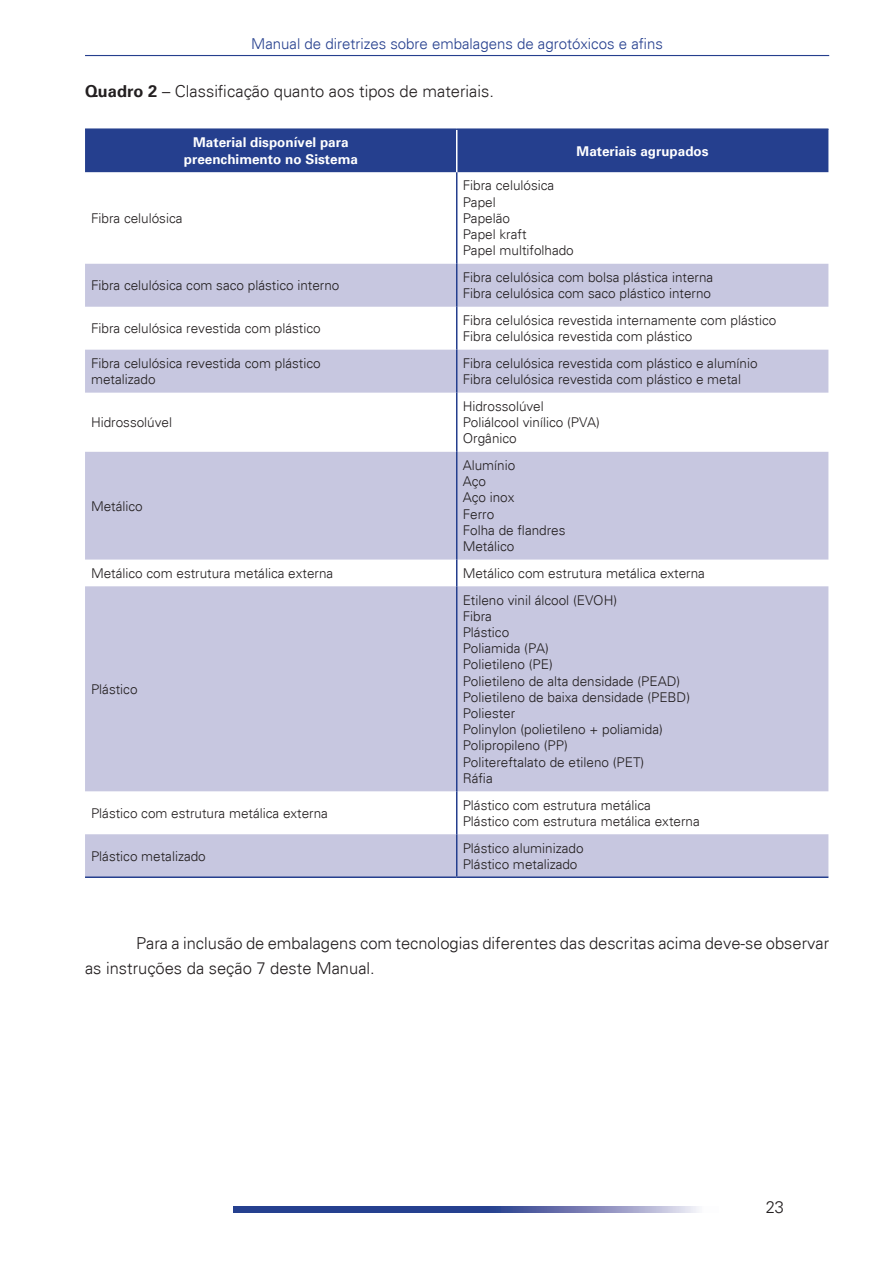
<style>
.page{position:relative;width:893px;height:1263px;background:#fff}
.page>*{position:absolute;margin:0;border:0;box-sizing:border-box;transform-origin:0 0}
.t1{font:300 16.5px/25.5px "Univers";color:#231f20}
.t2{font:300 15px "Univers";color:#253f8e}
.t3{font:300 13.5px/16.2px "Univers";color:#231f20}
.t4{font:700 13.5px/16.2px "Univers";color:#fff;text-align:center}
.s1{font-weight:700}
</style>
<div class="page">
<hr style="left:85px;top:55px;width:744px;height:1px;background:#253f8e">
<svg style="left:234px;top:1206px;width:464px;height:6px"></svg>
<div style="left:85px;top:130px;width:743px;height:42px;background:#253f8e"></div>
<svg style="left:85px;top:264px;width:743px;height:612px;fill:#c7c7e0"></svg>
<hr style="left:85px;top:128px;width:372px;height:2px;background:#253f8e">
<hr style="left:457px;top:128px;width:371px;height:2px;background:#253f8e">
<hr style="left:456px;top:264px;width:1px;height:43px;background:#253f8e">
<hr style="left:456px;top:307px;width:1px;height:43px;background:#253f8e">
<hr style="left:456px;top:393px;width:1px;height:59px;background:#253f8e">
<svg style="left:456px;top:560px;width:1px;height:26px"></svg>
<hr style="left:456px;top:791px;width:1px;height:43px;background:#253f8e">
<hr style="left:456px;top:350px;width:1px;height:43px;background:#253f8e">
<hr style="left:456px;top:452px;width:1px;height:108px;background:#253f8e">
<hr style="left:456px;top:586px;width:1px;height:205px;background:#253f8e">
<hr style="left:456px;top:172px;width:1px;height:92px;background:#253f8e">
<hr style="left:456px;top:130px;width:1px;height:42px;background:#fff">
<hr style="left:456px;top:834px;width:1px;height:42px;background:#253f8e">
<hr style="left:85px;top:876px;width:372px;height:2px;background:#253f8e">
<hr style="left:457px;top:876px;width:371px;height:2px;background:#253f8e">
<p class="t2" style="left:251px;top:35px;width:413px">Manual de diretrizes sobre embalagens de agrotóxicos e afins</p>
<p class="t1" style="left:85px;top:78px;width:410px"><span class="s1">Quadro 2</span> – Classificação quanto aos tipos de materiais.</p>
<p class="t4" style="left:184px;top:135px;width:176px">Material disponível para preenchimento no Sistema</p>
<p class="t4" style="left:577px;top:143px;width:134px">Materiais agrupados</p>
<p class="t3" style="left:91px;top:210px;width:93px">Fibra celulósica</p>
<p class="t3" style="left:463px;top:178px;width:113px">Fibra celulósica<br>Papel<br>Papelão<br>Papel kraft<br>Papel multifolhado</p>
<p class="t3" style="left:91px;top:277px;width:250px">Fibra celulósica com saco plástico interno</p>
<p class="t3" style="left:463px;top:269px;width:252px">Fibra celulósica com bolsa plástica interna<br>Fibra celulósica com saco plástico interno</p>
<p class="t3" style="left:91px;top:320px;width:231px">Fibra celulósica revestida com plástico</p>
<p class="t3" style="left:463px;top:312px;width:315px">Fibra celulósica revestida internamente com plástico<br>Fibra celulósica revestida com plástico</p>
<p class="t3" style="left:91px;top:355px;width:231px">Fibra celulósica revestida com plástico metalizado</p>
<p class="t3" style="left:463px;top:355px;width:296px">Fibra celulósica revestida com plástico e alumínio<br>Fibra celulósica revestida com plástico e metal</p>
<p class="t3" style="left:91px;top:414px;width:83px">Hidrossolúvel</p>
<p class="t3" style="left:463px;top:398px;width:139px">Hidrossolúvel<br>Poliálcool vinílico (PVA)<br>Orgânico</p>
<p class="t3" style="left:91px;top:498px;width:53px">Metálico</p>
<p class="t3" style="left:463px;top:457px;width:104px">Alumínio<br>Aço<br>Aço inox<br>Ferro<br>Folha de flandres<br>Metálico</p>
<p class="t3" style="left:91px;top:565px;width:244px">Metálico com estrutura metálica externa</p>
<p class="t3" style="left:463px;top:565px;width:244px">Metálico com estrutura metálica externa</p>
<p class="t3" style="left:91px;top:681px;width:48px">Plástico</p>
<p class="t3" style="left:463px;top:592px;width:229px">Etileno vinil álcool (EVOH)<br>Fibra<br>Plástico<br>Poliamida (PA)<br>Polietileno (PE)<br>Polietileno de alta densidade (PEAD)<br>Polietileno de baixa densidade (PEBD)<br>Poliester<br>Polinylon (polietileno + poliamida)<br>Polipropileno (PP)<br>Politereftalato de etileno (PET)<br>Ráfia</p>
<p class="t3" style="left:91px;top:805px;width:239px">Plástico com estrutura metálica externa</p>
<p class="t3" style="left:463px;top:797px;width:239px">Plástico com estrutura metálica<br>Plástico com estrutura metálica externa</p>
<p class="t3" style="left:91px;top:848px;width:116px">Plástico metalizado</p>
<p class="t3" style="left:463px;top:840px;width:122px">Plástico aluminizado<br>Plástico metalizado</p>
<p class="t1" style="left:85px;top:930px;width:746px;text-indent:51px">Para a inclusão de embalagens com tecnologias diferentes das descritas acima deve-se observar as instruções da seção 7 deste Manual.</p>
<p class="t1" style="left:766px;top:1195px;width:20px">23</p>
</div>
